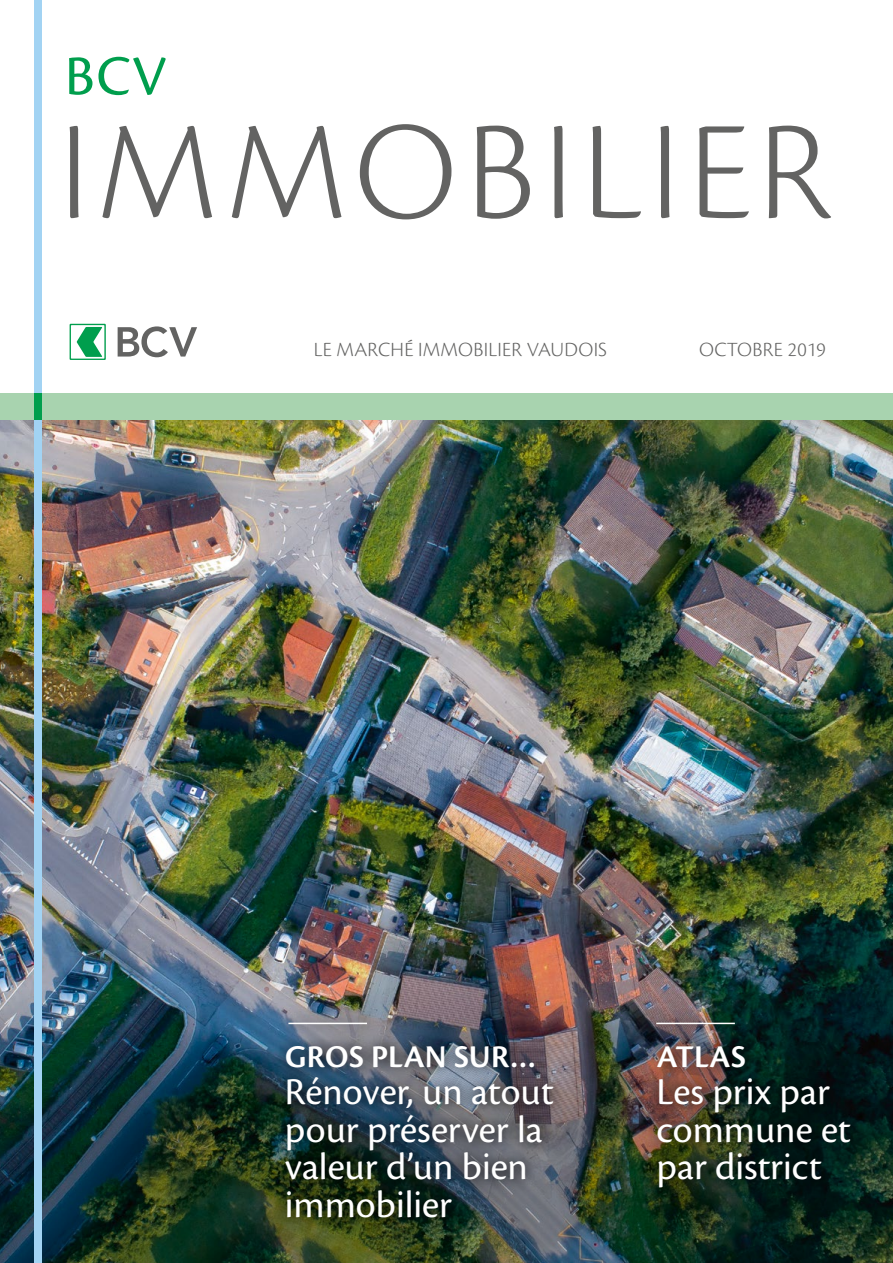
<style>
.page{position:relative;width:893px;height:1263px;background:#fff}
.page>*{position:absolute;margin:0;border:0;box-sizing:border-box;transform-origin:0 0}
.t1{font:300 145.5px "Cronos Pro";letter-spacing:.05em;color:#636362}
.t2{font:58.5px "Cronos Pro";color:#009e4d}
.t3{font:39.45px/37.5px "Cronos Pro";color:#fff}
.t4{font:600 32.85px "Cronos Pro";letter-spacing:.01em;color:#fff}
.t5{font:300 21px "Cronos Pro";letter-spacing:.01em;color:#636362}
</style>
<div class="page">
<img style="left:0;top:419px;width:893px;height:523px">
<img style="left:0;top:942px;width:893px;height:321px">
<div style="left:0;top:393px;width:893px;height:26px;background:#a8d3af"></div>
<div style="left:35px;top:0;width:7px;height:1263px;background:#a2d3f3"></div>
<div style="left:35px;top:393px;width:7px;height:26px;background:#009e4d"></div>
<svg style="left:118px;top:326px;width:79px;height:31px"></svg>
<div style="left:70px;top:324px;width:36px;height:36px;background:#68c595"></div>
<div style="left:71px;top:325px;width:33px;height:34px;background:#fff"></div>
<svg style="left:77px;top:327px;width:25px;height:30px"></svg>
<img style="left:273px;top:1009px;width:591px;height:222px">
<hr style="left:288px;top:1023px;width:79px;height:1px;background:#fff">
<hr style="left:656px;top:1023px;width:79px;height:1px;background:#fff">
<p class="t2" style="left:65px;top:42px;width:103px">BCV</p>
<p class="t1" style="left:59px;top:88px;width:775px">IMMOBILIER</p>
<p class="t5" style="left:314px;top:338px;width:295px">LE MARCHÉ IMMOBILIER VAUDOIS</p>
<p class="t5" style="left:699px;top:338px;width:128px">OCTOBRE 2019</p>
<p class="t4" style="left:285px;top:1037px;width:253px">GROS PLAN SUR…</p>
<p class="t3" style="left:285px;top:1073px;width:271px">Rénover, un atout pour préserver la valeur d’un bien immobilier</p>
<p class="t4" style="left:657px;top:1037px;width:91px">ATLAS</p>
<p class="t3" style="left:656px;top:1073px;width:196px">Les prix par commune et par district</p>
</div>
